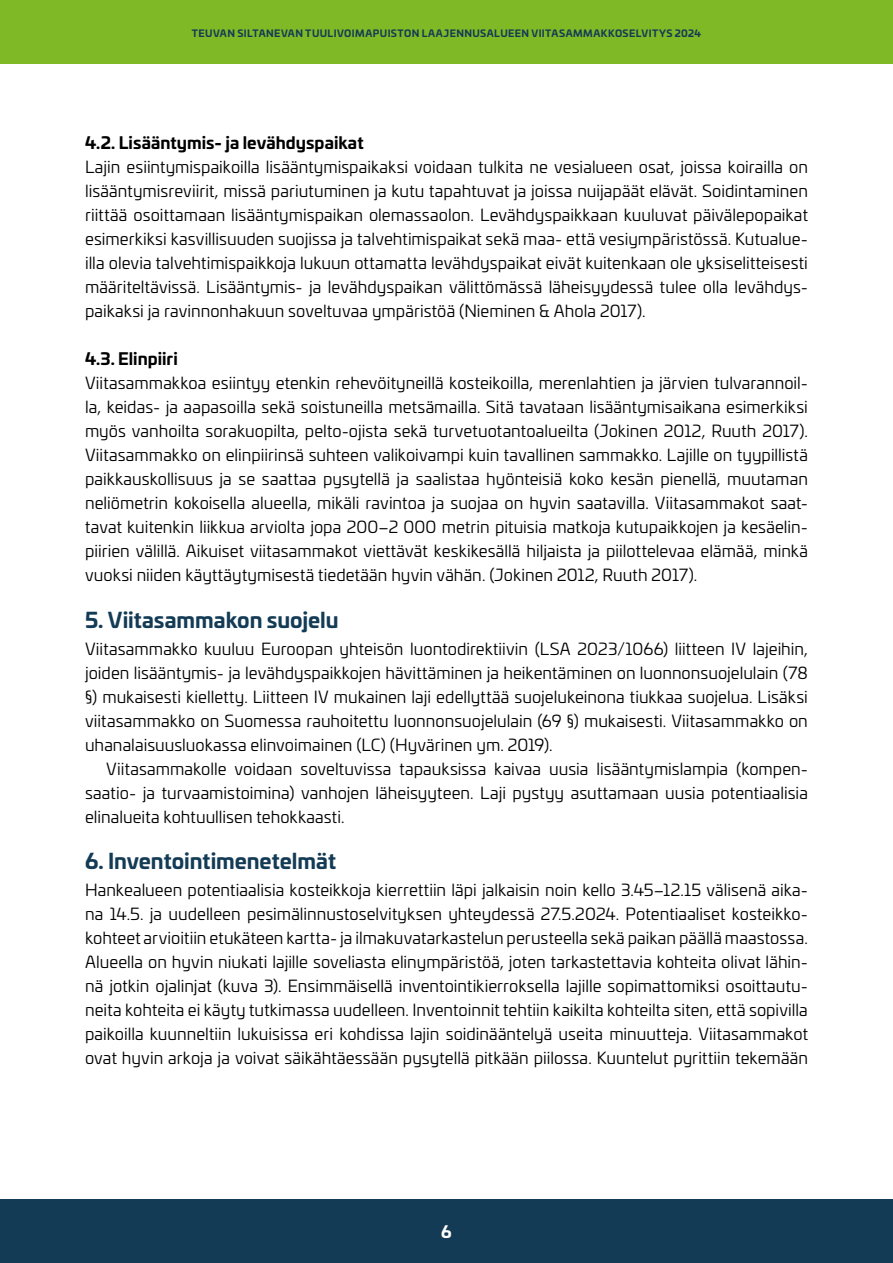
<style>
.page{position:relative;width:893px;height:1263px;background:#fff}
.page>*{position:absolute;margin:0;border:0;box-sizing:border-box;transform-origin:0 0}
.perusotsikko{font:700 21px "Univia Pro";color:#133b55}
.leipis_eka_kpl{font:16.5px/24px "Univia Pro";color:#000;text-align:justify}
.leipis{font:16.5px/24px "Univia Pro";color:#000;text-align:justify}
.leipis_eka_kpl-2{font:700 16.5px "Univia Pro";color:#000}
.t1{font:700 16.5px "Univia Pro";color:#fff}
.t2{font:700 9.75px "Univia Pro";letter-spacing:.04em;color:#133b55}
</style>
<div class="page">
<div style="left:0;top:0;width:893px;height:64px;background:#80b926"></div>
<div style="left:0;top:1199px;width:893px;height:64px;background:#133b55"></div>
<p class="t2" style="left:192px;top:25px;width:511px">TEUVAN SILTANEVAN TUULIVOIMAPUISTON LAAJENNUSALUEEN VIITASAMMAKKOSELVITYS 2024</p>
<p class="leipis_eka_kpl-2" style="left:85px;top:130px;width:280px">4.2. Lisääntymis- ja levähdyspaikat</p>
<p class="leipis_eka_kpl" style="left:85px;top:154px;width:724px">Lajin esiintymispaikoilla lisääntymispaikaksi voidaan tulkita ne vesialueen osat, joissa koirailla on lisääntymisreviirit, missä pariutuminen ja kutu tapahtuvat ja joissa nuijapäät elävät. Soidintaminen riittää osoittamaan lisääntymispaikan olemassaolon. Levähdyspaikkaan kuuluvat päivälepopaikat esimerkiksi kasvillisuuden suojissa ja talvehtimispaikat sekä maa- että vesiympäristössä. Kutualue&shy;illa olevia talvehtimispaikkoja lukuun ottamatta levähdyspaikat eivät kuitenkaan ole yksiselitteisesti määriteltävissä. Lisääntymis- ja levähdyspaikan välittömässä läheisyydessä tulee olla levähdys&shy;paikaksi ja ravinnonhakuun soveltuvaa ympäristöä (Nieminen &amp; Ahola 2017).</p>
<p class="leipis_eka_kpl-2" style="left:85px;top:346px;width:94px">4.3. Elinpiiri</p>
<p class="leipis_eka_kpl" style="left:85px;top:370px;width:724px">Viitasammakkoa esiintyy etenkin rehevöityneillä kosteikoilla, merenlahtien ja järvien tulvarannoil&shy;la, keidas- ja aapasoilla sekä soistuneilla metsämailla. Sitä tavataan lisääntymisaikana esimerkiksi myös vanhoilta sorakuopilta, pelto-ojista sekä turvetuotantoalueilta (Jokinen 2012, Ruuth 2017).<br>Viitasammakko on elinpiirinsä suhteen valikoivampi kuin tavallinen sammakko. Lajille on tyypillistä paikkauskollisuus ja se saattaa pysytellä ja saalistaa hyönteisiä koko kesän pienellä, muutaman neliömetrin kokoisella alueella, mikäli ravintoa ja suojaa on hyvin saatavilla. Viitasammakot saat&shy;tavat kuitenkin liikkua arviolta jopa 200–2 000 metrin pituisia matkoja kutupaikkojen ja kesäelin&shy;piirien välillä. Aikuiset viitasammakot viettävät keskikesällä hiljaista ja piilottelevaa elämää, minkä vuoksi niiden käyttäytymisestä tiedetään hyvin vähän. (Jokinen 2012, Ruuth 2017).</p>
<p class="perusotsikko" style="left:85px;top:603px;width:255px">5. Viitasammakon suojelu</p>
<p class="leipis_eka_kpl" style="left:85px;top:636px;width:724px">Viitasammakko kuuluu Euroopan yhteisön luontodirektiivin (LSA 2023/1066) liitteen IV lajeihin, joiden lisääntymis- ja levähdyspaikkojen hävittäminen ja heikentäminen on luonnonsuojelulain (78 §) mukaisesti kielletty. Liitteen IV mukainen laji edellyttää suojelukeinona tiukkaa suojelua. Lisäksi viitasammakko on Suomessa rauhoitettu luonnonsuojelulain (69 §) mukaisesti. Viitasammakko on uhanalaisuusluokassa elinvoimainen (LC) (Hyvärinen ym. 2019).</p>
<p class="leipis" style="left:85px;top:756px;width:724px;text-indent:21px">Viitasammakolle voidaan soveltuvissa tapauksissa kaivaa uusia lisääntymislampia (kompen&shy;saatio- ja turvaamistoimina) vanhojen läheisyyteen. Laji pystyy asuttamaan uusia potentiaalisia elinalueita kohtuullisen tehokkaasti.</p>
<p class="perusotsikko" style="left:85px;top:845px;width:252px">6. Inventointimenetelmät</p>
<p class="leipis_eka_kpl" style="left:85px;top:877px;width:724px">Hankealueen potentiaalisia kosteikkoja kierrettiin läpi jalkaisin noin kello 3.45–12.15 välisenä aika&shy;na 14.5. ja uudelleen pesimälinnustoselvityksen yhteydessä 27.5.2024. Potentiaaliset kosteikko&shy;kohteet arvioitiin etukäteen kartta- ja ilmakuvatarkastelun perusteella sekä paikan päällä maastossa.<br>Alueella on hyvin niukati lajille soveliasta elinympäristöä, joten tarkastettavia kohteita olivat lähin&shy;nä jotkin ojalinjat (kuva 3). Ensimmäisellä inventointikierroksella lajille sopimattomiksi osoittautu&shy;neita kohteita ei käyty tutkimassa uudelleen. Inventoinnit tehtiin kaikilta kohteilta siten, että sopivilla paikoilla kuunneltiin lukuisissa eri kohdissa lajin soidinääntelyä useita minuutteja. Viitasammakot ovat hyvin arkoja ja voivat säikähtäessään pysytellä pitkään piilossa. Kuuntelut pyrittiin tekemään</p>
<p class="t1" style="left:441px;top:1218px;width:12px">6</p>
</div>
